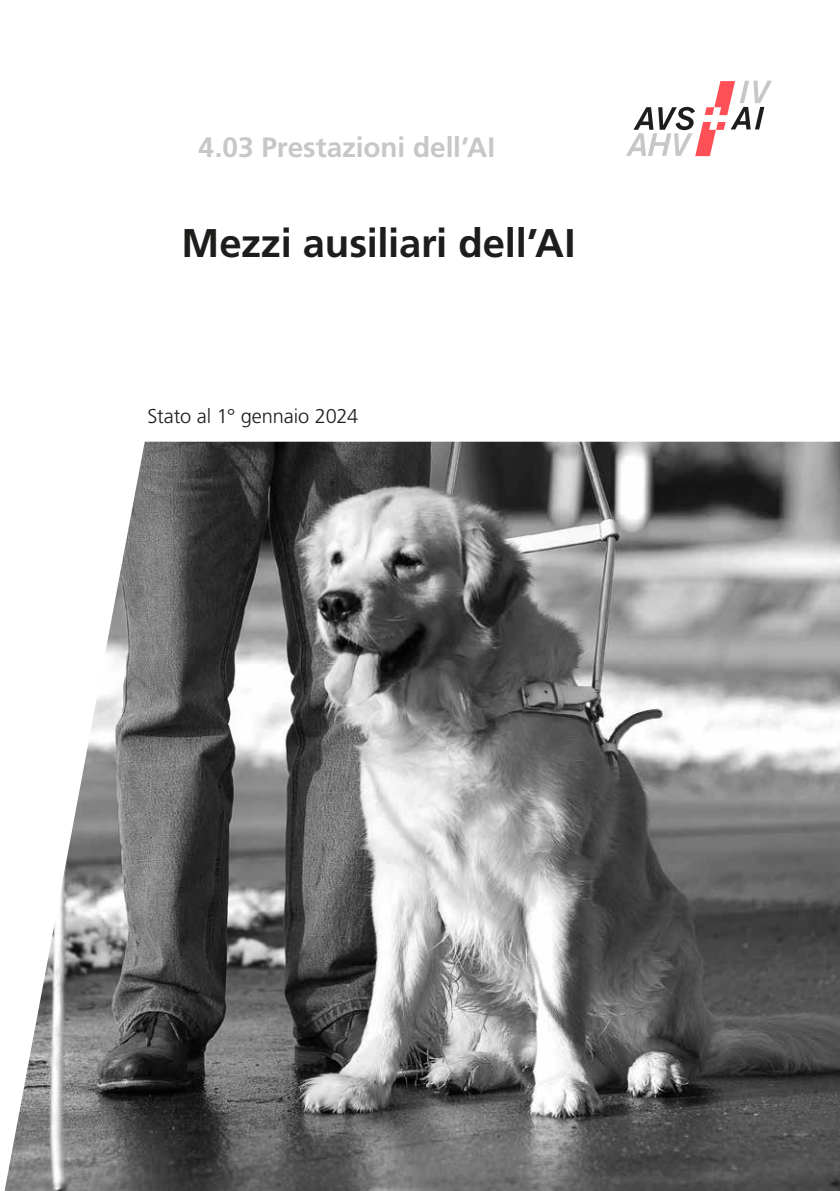
<style>
.page{position:relative;width:840px;height:1191px;background:#fff}
.page>*{position:absolute;margin:0;border:0;box-sizing:border-box;transform-origin:0 0}
.MB_Titel{font:700 40px "Frutiger LT Std";letter-spacing:-.005em;color:#1d1d1b}
.MB_Gruppe_Titelseite{font:700 28px "Frutiger LT Std";letter-spacing:-.005em;color:#c7c7c6}
.Grundtext{font:300 20px "Frutiger LT Std";letter-spacing:-.005em;color:#1d1d1b}
</style>
<div class="page">
<svg style="left:626px;top:81px;width:145px;height:75px"></svg>
<img style="left:4px;top:442px;width:835px;height:749px">
<p class="MB_Gruppe_Titelseite" style="left:198px;top:131px;width:298px">4.03 Prestazioni dell’AI</p>
<p class="MB_Titel" style="left:181px;top:219px;width:395px">Mezzi ausiliari dell’AI</p>
<p class="Grundtext" style="left:147px;top:405px;width:212px">Stato al 1° gennaio 2024</p>
</div>
